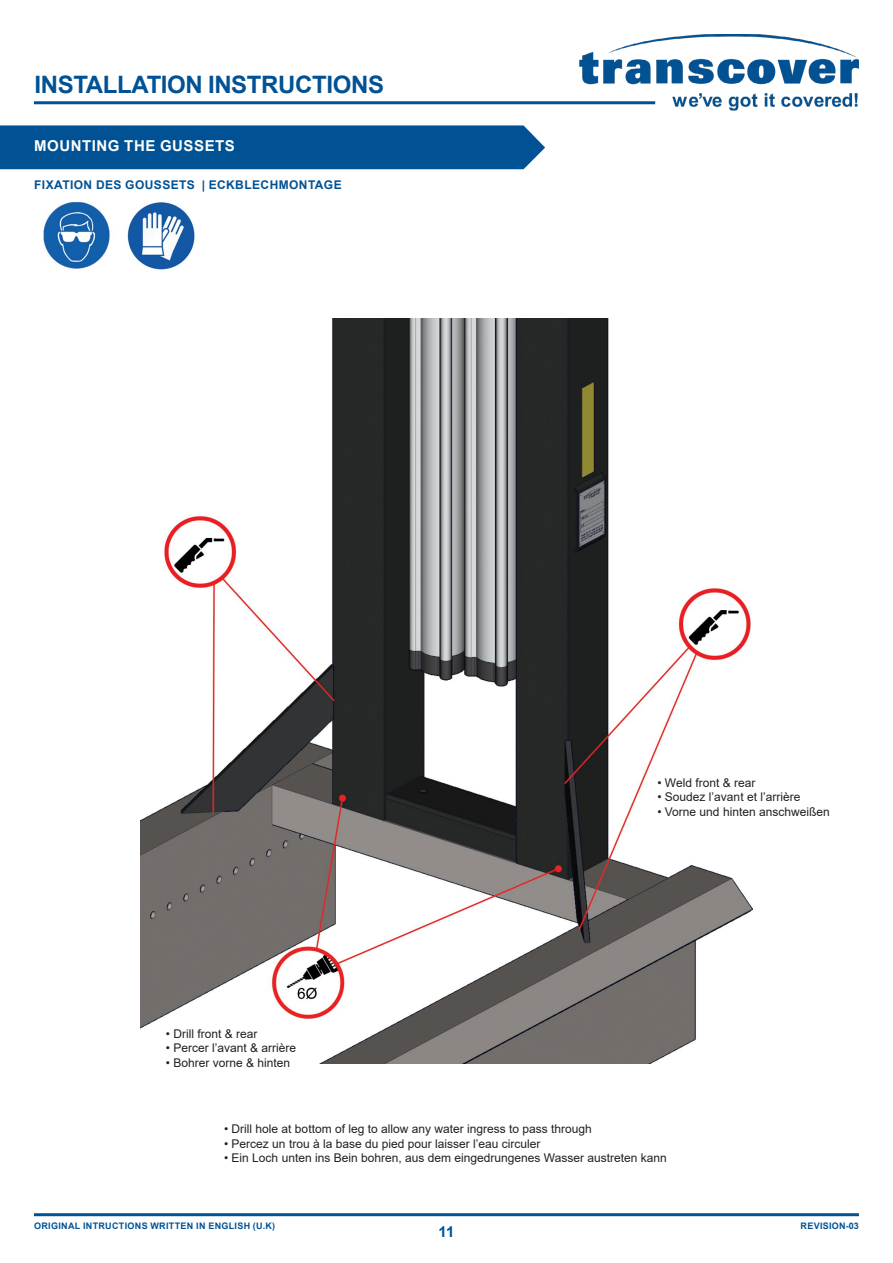
<style>
.page{position:relative;width:893px;height:1263px;background:#fff}
.page>*{position:absolute;margin:0;border:0;box-sizing:border-box;transform-origin:0 0}
.t1{font:700 24px "Arial";letter-spacing:-.015em;color:#015294}
.t2{font:700 15px "Arial";letter-spacing:.035em;color:#fff}
.t3{font:700 15px "Arial";color:#015294}
.t4{font:12px "Arial";color:#231f20}
.t5{font:700 12px "Arial";letter-spacing:.035em;color:#015294}
.t6{font:700 9px "Arial";letter-spacing:.035em;color:#015294}
</style>
<div class="page">
<img style="left:578px;top:34px;width:281px;height:77px">
<hr style="left:34px;top:101px;width:621px;height:3px;background:#015294">
<hr style="left:34px;top:1213px;width:825px;height:3px;background:#015294">
<div style="left:0;top:125px;width:545px;height:44px;background:#015294"></div>
<img style="left:140px;top:319px;width:612px;height:745px">
<img style="left:43px;top:202px;width:152px;height:68px">
<h1 class="t1" style="left:34px;top:67px;width:351px">INSTALLATION INSTRUCTIONS</h1>
<p class="t2" style="left:34px;top:136px;width:202px">MOUNTING THE GUSSETS</p>
<p class="t5" style="left:34px;top:176px;width:309px">FIXATION DES GOUSSETS | ECKBLECHMONTAGE</p>
<p class="t4" style="left:166px;top:1025px;width:93px">• Drill front &amp; rear</p>
<p class="t4" style="left:166px;top:1040px;width:132px">• Percer l’avant &amp; arrière</p>
<p class="t4" style="left:166px;top:1054px;width:126px">• Bohrer vorne &amp; hinten</p>
<p class="t4" style="left:657px;top:774px;width:100px">• Weld front &amp; rear</p>
<p class="t4" style="left:657px;top:789px;width:144px">• Soudez l’avant et l’arrière</p>
<p class="t4" style="left:657px;top:803px;width:174px">• Vorne und hinten anschweißen</p>
<p class="t4" style="left:224px;top:1121px;width:369px">• Drill hole at bottom of leg to allow any water ingress to pass through</p>
<p class="t4" style="left:224px;top:1135px;width:318px">• Percez un trou à la base du pied pour laisser l’eau circuler</p>
<p class="t4" style="left:224px;top:1149px;width:444px">• Ein Loch unten ins Bein bohren, aus dem eingedrungenes Wasser austreten kann</p>
<p class="t6" style="left:34px;top:1220px;width:242px">ORIGINAL INTRUCTIONS WRITTEN IN ENGLISH (U.K)</p>
<p class="t6" style="left:801px;top:1219px;width:60px">REVISION-03</p>
<p class="t3" style="left:439px;top:1221px;width:17px">11</p>
</div>
